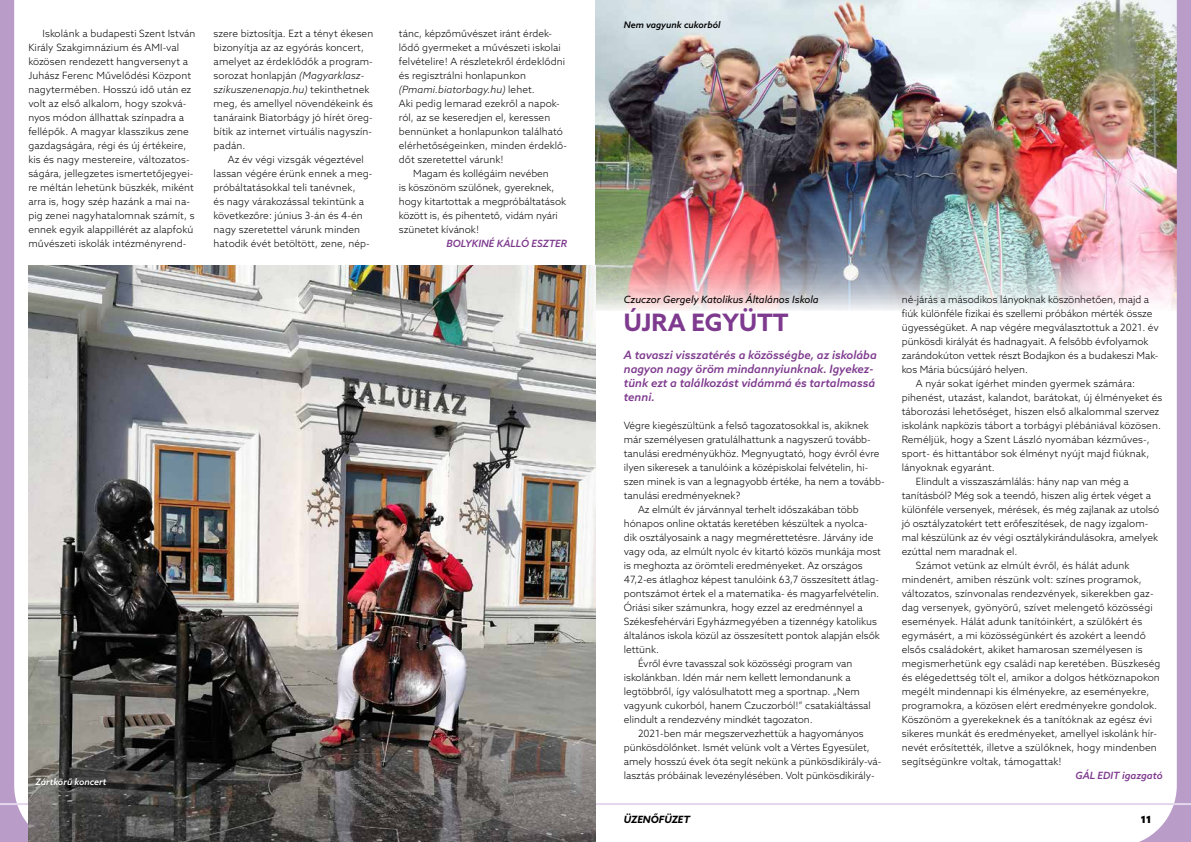
<style>
.page{position:relative;width:1191px;height:842px;background:#fff}
.page>*{position:absolute;margin:0;border:0;box-sizing:border-box;transform-origin:0 0}
.t1{font:700 24px "Azo Sans";color:#7e3a8e}
.t2{font:italic 500 11.5px/14px "Azo Sans";color:#7e3a8e}
.t3{font:300 10px/14px "Azo Sans";color:#000}
.t4{font:italic 10px "Azo Sans";color:#000}
.t5{font:italic 500 10px "Azo Sans";color:#7e3a8e}
.t6{font:italic 300 10px "Azo Sans";letter-spacing:.01em;color:#000}
.t7{font:italic 700 10px "Azo Sans";color:#000}
.t8{font:900 10px "Azo Sans";color:#000}
.t9{font:italic 500 9px "Azo Sans";color:#000}
.t10{font:italic 500 9px "Azo Sans";color:#fff}
.s1{font-style:italic}
.s2{font-style:normal}
</style>
<div class="page">
<img style="left:595px;top:0;width:520px;height:310px">
<svg style="left:0;top:0;width:28px;height:842px;fill:#ba9cc9"></svg>
<svg style="left:1115px;top:0;width:76px;height:842px"></svg>
<hr style="left:595px;top:803px;width:596px;height:2px;background:#e2d7ec">
<hr style="left:0;top:803px;width:595px;height:2px;background:#e2d7ec">
<img style="left:28px;top:265px;width:567px;height:577px">
<p class="t3" style="left:28px;top:26px;width:169px;text-indent:14px">Iskolánk a budapesti Szent István Király Szakgimnázium és AMI-val közösen rendezett hangversenyt a Juhász Ferenc Művelődési Központ nagytermében. Hosszú idő után ez volt az első alkalom, hogy szokvá&shy;nyos módon állhattak színpadra a fellépők. A magyar klasszikus zene gazdagságára, régi és új értékeire, kis és nagy mestereire, változatos&shy;ságára, jellegzetes ismertetőjegyei&shy;re méltán lehetünk büszkék, miként arra is, hogy szép hazánk a mai na&shy;pig zenei nagyhatalomnak számít, s ennek egyik alappillérét az alapfokú művészeti iskolák intézményrend-</p>
<p class="t3" style="left:214px;top:26px;width:161px">szere biztosítja. Ezt a tényt ékesen bizonyítja az az egyórás koncert, amelyet az érdeklődők a program&shy;sorozat honlapján <span class="s1">(Magyarklas - szikuszenenapja.hu)</span> tekinthetnek meg, és amellyel növendékeink és tanáraink Biatorbágy jó hírét öreg&shy;bítik az internet virtuális nagyszín&shy;padán.</p>
<p class="t3" style="left:214px;top:152px;width:160px;text-indent:14px">Az év végi vizsgák végeztével lassan végére érünk ennek a meg&shy;próbáltatásokkal teli tanévnek,<br>és nagy várakozással tekintünk a következőre: június 3-án és 4-én nagy szeretettel várunk minden hatodik évét betöltött, zene, nép-</p>
<p class="t3" style="left:399px;top:26px;width:155px">tánc, képzőművészet iránt érdek-</p>
<p class="t3" style="left:399px;top:40px;width:163px">lődő gyermeket a művészeti iskolai</p>
<p class="t3" style="left:399px;top:54px;width:168px">felvételire! A részletekről érdeklődni</p>
<p class="t3" style="left:399px;top:68px;width:129px">és regisztrálni honlapunkon</p>
<p class="t6" style="left:399px;top:83px;width:137px">(Pmami.biatorbagy.hu) <span class="s2">lehet.</span></p>
<p class="t3" style="left:399px;top:96px;width:162px">Aki pedig lemarad ezekről a napok-</p>
<p class="t3" style="left:399px;top:110px;width:153px">ról, az se keseredjen el, keressen</p>
<p class="t3" style="left:399px;top:124px;width:166px">bennünket a honlapunkon található</p>
<p class="t3" style="left:399px;top:138px;width:170px">elérhetőségeinken, minden érdeklő-</p>
<p class="t3" style="left:399px;top:152px;width:106px">dőt szeretettel várunk!</p>
<p class="t3" style="left:413px;top:166px;width:137px">Magam és kollégáim nevében</p>
<p class="t3" style="left:399px;top:180px;width:157px">is köszönöm szülőnek, gyereknek,</p>
<p class="t3" style="left:399px;top:194px;width:169px">hogy kitartottak a megpróbáltatások</p>
<p class="t3" style="left:399px;top:208px;width:160px">között is, és pihentető, vidám nyári</p>
<p class="t3" style="left:399px;top:222px;width:82px">szünetet kívánok!</p>
<p class="t5" style="left:446px;top:237px;width:122px">BOLYKINÉ KÁLLÓ ESZTER</p>
<p class="t10" style="left:35px;top:776px;width:73px">Zártkörű koncert</p>
<p class="t9" style="left:624px;top:19px;width:98px">Nem vagyunk cukorból</p>
<p class="t4" style="left:624px;top:293px;width:196px">Czuczor Gergely Katolikus Általános Iskola</p>
<h1 class="t1" style="left:624px;top:306px;width:166px">ÚJRA EGYÜTT</h1>
<p class="t2" style="left:624px;top:348px;width:254px">A tavaszi visszatérés a közösségbe, az iskolába nagyon nagy öröm mindannyiunknak. Igyekez&shy;tünk ezt a találkozást vidámmá és tartalmassá tenni.</p>
<p class="t3" style="left:624px;top:418px;width:246px">Végre kiegészültünk a felső tagozatosokkal is, akiknek</p>
<p class="t3" style="left:624px;top:432px;width:248px">már személyesen gratulálhattunk a nagyszerű tovább-</p>
<p class="t3" style="left:624px;top:446px;width:257px">tanulási eredményükhöz. Megnyugtató, hogy évről évre</p>
<p class="t3" style="left:624px;top:460px;width:246px">ilyen sikeresek a tanulóink a középiskolai felvételin, hi-</p>
<p class="t3" style="left:624px;top:474px;width:262px">szen minek is van a legnagyobb értéke, ha nem a tovább-</p>
<p class="t3" style="left:624px;top:488px;width:118px">tanulási eredményeknek?</p>
<p class="t3" style="left:638px;top:502px;width:222px">Az elmúlt év járvánnyal terhelt időszakában több</p>
<p class="t3" style="left:624px;top:516px;width:245px">hónapos online oktatás keretében készültek a nyolca-</p>
<p class="t3" style="left:624px;top:530px;width:251px">dik osztályosaink a nagy megmérettetésre. Járvány ide</p>
<p class="t3" style="left:624px;top:544px;width:259px">vagy oda, az elmúlt nyolc év kitartó közös munkája most</p>
<p class="t3" style="left:624px;top:558px;width:240px">is meghozta az örömteli eredményeket. Az országos</p>
<p class="t3" style="left:624px;top:572px;width:257px">47,2-es átlaghoz képest tanulóink 63,7 összesített átlag-</p>
<p class="t3" style="left:624px;top:586px;width:257px">pontszámot értek el a matematika- és magyarfelvételin.</p>
<p class="t3" style="left:624px;top:600px;width:240px">Óriási siker számunkra, hogy ezzel az eredménnyel a</p>
<p class="t3" style="left:624px;top:614px;width:254px">Székesfehérvári Egyházmegyében a tizennégy katolikus</p>
<p class="t3" style="left:624px;top:628px;width:257px">általános iskola közül az összesített pontok alapján elsők</p>
<p class="t3" style="left:624px;top:642px;width:37px">lettünk.</p>
<p class="t3" style="left:638px;top:656px;width:216px">Évről évre tavasszal sok közösségi program van</p>
<p class="t3" style="left:624px;top:670px;width:228px">iskolánkban. Idén már nem kellett lemondanunk a</p>
<p class="t3" style="left:624px;top:684px;width:237px">legtöbbről, így valósulhatott meg a sportnap. „Nem</p>
<p class="t3" style="left:624px;top:698px;width:248px">vagyunk cukorból, hanem Czuczorból!” csatakiáltással</p>
<p class="t3" style="left:624px;top:712px;width:190px">elindult a rendezvény mindkét tagozaton.</p>
<p class="t3" style="left:638px;top:726px;width:227px">2021-ben már megszervezhettük a hagyományos</p>
<p class="t3" style="left:624px;top:740px;width:247px">pünkösdölőnket. Ismét velünk volt a Vértes Egyesület,</p>
<p class="t3" style="left:624px;top:754px;width:259px">amely hosszú évek óta segít nekünk a pünkösdikirály-vá-</p>
<p class="t3" style="left:624px;top:768px;width:252px">lasztás próbáinak levezénylésében. Volt pünkösdikirály-</p>
<p class="t3" style="left:901px;top:292px;width:249px">né-járás a másodikos lányoknak köszönhetően, majd a</p>
<p class="t3" style="left:901px;top:306px;width:252px">fiúk különféle fizikai és szellemi próbákon mérték össze</p>
<p class="t3" style="left:901px;top:320px;width:258px">ügyességüket. A nap végére megválasztottuk a 2021. év</p>
<p class="t3" style="left:901px;top:334px;width:248px">pünkösdi királyát és hadnagyait. A felsőbb évfolyamok</p>
<p class="t3" style="left:901px;top:348px;width:258px">zarándokúton vettek részt Bodajkon és a budakeszi Mak-</p>
<p class="t3" style="left:901px;top:362px;width:128px">kos Mária búcsújáró helyen.</p>
<p class="t3" style="left:916px;top:376px;width:221px">A nyár sokat ígérhet minden gyermek számára:</p>
<p class="t3" style="left:901px;top:390px;width:262px">pihenést, utazást, kalandot, barátokat, új élményeket és</p>
<p class="t3" style="left:901px;top:404px;width:259px">táborozási lehetőséget, hiszen első alkalommal szervez</p>
<p class="t3" style="left:901px;top:418px;width:261px">iskolánk napközis tábort a torbágyi plébániával közösen.</p>
<p class="t3" style="left:901px;top:432px;width:250px">Reméljük, hogy a Szent László nyomában kézműves-,</p>
<p class="t3" style="left:901px;top:446px;width:249px">sport- és hittantábor sok élményt nyújt majd fiúknak,</p>
<p class="t3" style="left:901px;top:460px;width:95px">lányoknak egyaránt.</p>
<p class="t3" style="left:916px;top:474px;width:214px">Elindult a visszaszámlálás: hány nap van még a</p>
<p class="t3" style="left:901px;top:488px;width:251px">tanításból? Még sok a teendő, hiszen alig értek véget a</p>
<p class="t3" style="left:901px;top:502px;width:259px">különféle versenyek, mérések, és még zajlanak az utolsó</p>
<p class="t3" style="left:901px;top:516px;width:248px">jó osztályzatokért tett erőfeszítések, de nagy izgalom-</p>
<p class="t3" style="left:901px;top:530px;width:258px">mal készülünk az év végi osztálykirándulásokra, amelyek</p>
<p class="t3" style="left:901px;top:544px;width:117px">ezúttal nem maradnak el.</p>
<p class="t3" style="left:916px;top:558px;width:215px">Számot vetünk az elmúlt évről, és hálát adunk</p>
<p class="t3" style="left:901px;top:572px;width:242px">mindenért, amiben részünk volt: színes programok,</p>
<p class="t3" style="left:901px;top:586px;width:253px">változatos, színvonalas rendezvények, sikerekben gaz-</p>
<p class="t3" style="left:901px;top:600px;width:252px">dag versenyek, gyönyörű, szívet melengető közösségi</p>
<p class="t3" style="left:901px;top:614px;width:242px">események. Hálát adunk tanítóinkért, a szülőkért és</p>
<p class="t3" style="left:901px;top:628px;width:245px">egymásért, a mi közösségünkért és azokért a leendő</p>
<p class="t3" style="left:901px;top:642px;width:242px">elsős családokért, akiket hamarosan személyesen is</p>
<p class="t3" style="left:901px;top:656px;width:260px">megismerhetünk egy családi nap keretében. Büszkeség</p>
<p class="t3" style="left:901px;top:670px;width:260px">és elégedettség tölt el, amikor a dolgos hétköznapokon</p>
<p class="t3" style="left:901px;top:684px;width:249px">megélt mindennapi kis élményekre, az eseményekre,</p>
<p class="t3" style="left:901px;top:698px;width:257px">programokra, a közösen elért eredményekre gondolok.</p>
<p class="t3" style="left:901px;top:712px;width:252px">Köszönöm a gyerekeknek és a tanítóknak az egész évi</p>
<p class="t3" style="left:901px;top:726px;width:257px">sikeres munkát és eredményeket, amellyel iskolánk hír-</p>
<p class="t3" style="left:901px;top:740px;width:257px">nevét erősítették, illetve a szülőknek, hogy mindenben</p>
<p class="t3" style="left:901px;top:754px;width:161px">segítségünkre voltak, támogattak!</p>
<p class="t5" style="left:1075px;top:769px;width:89px">GÁL EDIT igazgató</p>
<p class="t7" style="left:624px;top:813px;width:68px">ÜZENŐFÜZET</p>
<p class="t8" style="left:1140px;top:813px;width:12px">11</p>
</div>
